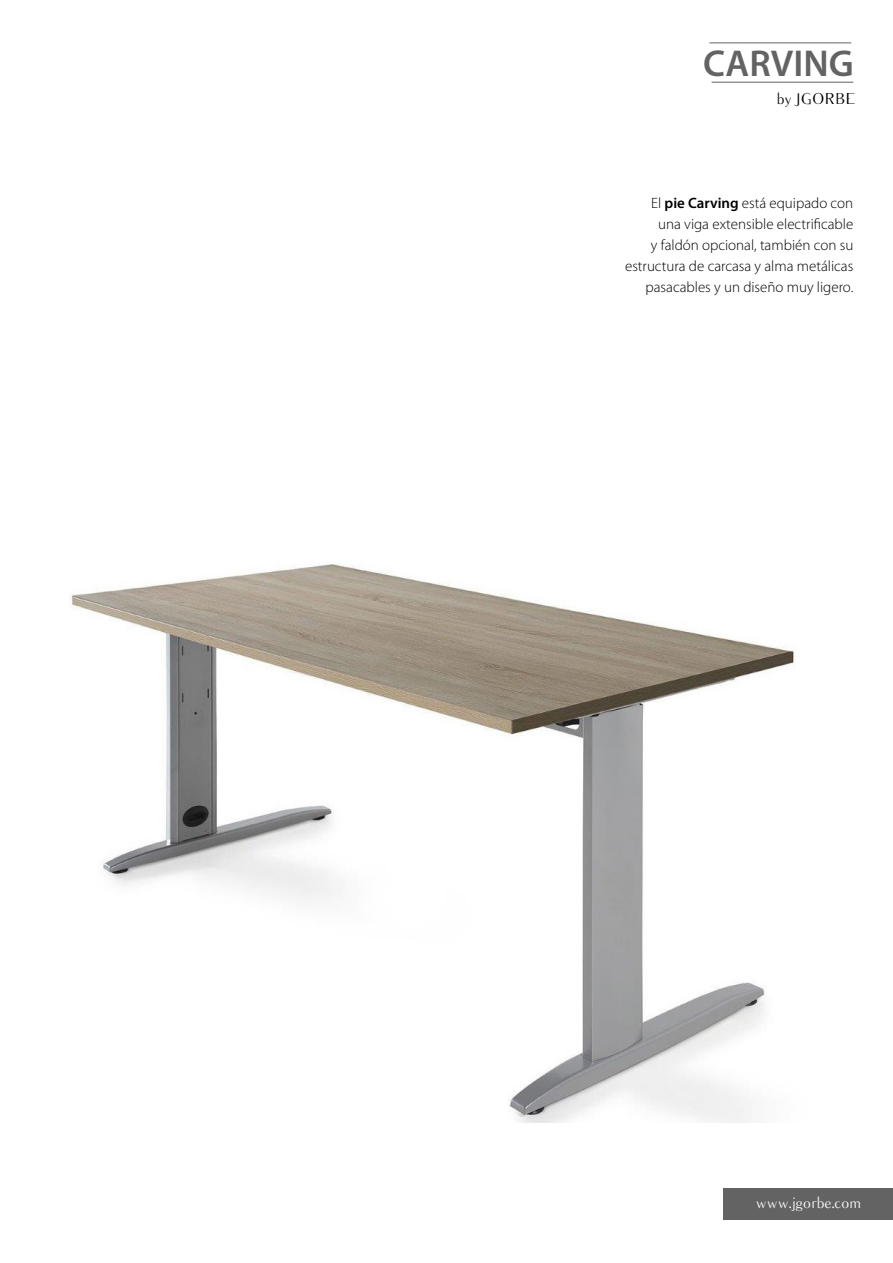
<style>
.page{position:relative;width:893px;height:1263px;background:#fff}
.page>*{position:absolute;margin:0;border:0;box-sizing:border-box;transform-origin:0 0}
.t1{font:600 37.5px "Myriad Pro";color:#646363}
.t2{font:300 15px/21px "Myriad Pro";color:#000;text-align:right}
.t3{font:15px "Balham";color:#fff}
.t4{font:15px "Balham";color:#000}
.s1{font-weight:600}
</style>
<div class="page">
<img style="left:70px;top:564px;width:726px;height:559px">
<hr style="left:709px;top:43px;width:142px;height:1px;background:#646363">
<hr style="left:711px;top:82px;width:142px;height:1px;background:#646363">
<div style="left:724px;top:1188px;width:169px;height:32px;background:#646363"></div>
<h1 class="t1" style="left:703px;top:40px;width:152px">CARVING</h1>
<p class="t4" style="left:776px;top:89px;width:81px">by JGORBE</p>
<p class="t2" style="left:625px;top:192px;width:230px">El <span class="s1">pie Carving</span> está equipado con una viga extensible electrificable<br>y faldón opcional, también con su estructura de carcasa y alma metálicas pasacables y un diseño muy ligero.</p>
<p class="t3" style="left:756px;top:1192px;width:107px">www.jgorbe.com</p>
</div>
